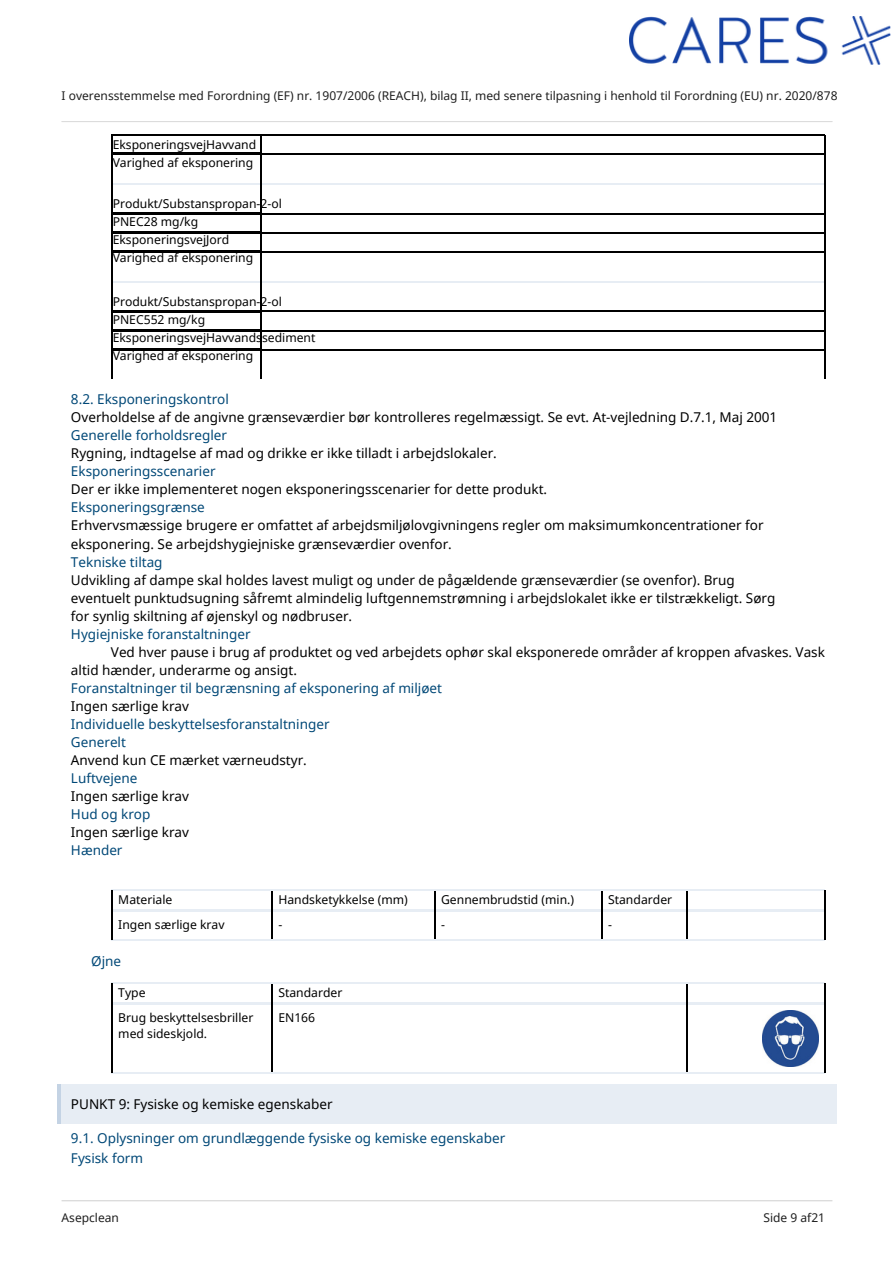
<style>
.page{position:relative;width:894px;height:1264px;background:#fff}
.page>*{position:absolute;margin:0;border:0;box-sizing:border-box;transform-origin:0 0}
.t1{font:13.5px/18px "Noto Sans";color:#000}
.t2{font:13.5px/20.2px "Noto Sans";color:#004877}
.t3{font:12.15px/18px "Noto Sans";color:#000}
.t4{font:12px "Noto Sans";color:#1e1e1e}
</style>
<div class="page">
<svg style="left:62px;top:121px;width:770px;height:1px"></svg>
<svg style="left:62px;top:1200px;width:770px;height:1px"></svg>
<hr style="left:112px;top:153px;width:149px;height:2px;background:#000">
<hr style="left:261px;top:153px;width:563px;height:1px;background:#000">
<hr style="left:112px;top:183px;width:712px;height:1px;background:#e7edf4">
<hr style="left:112px;top:212px;width:149px;height:3px;background:#000">
<hr style="left:261px;top:213px;width:563px;height:1px;background:#000">
<hr style="left:112px;top:231px;width:149px;height:3px;background:#000">
<hr style="left:261px;top:232px;width:563px;height:1px;background:#000">
<hr style="left:112px;top:251px;width:149px;height:2px;background:#000">
<hr style="left:261px;top:251px;width:563px;height:1px;background:#000">
<hr style="left:112px;top:281px;width:712px;height:1px;background:#e7edf4">
<hr style="left:112px;top:310px;width:149px;height:2px;background:#000">
<hr style="left:261px;top:311px;width:563px;height:1px;background:#000">
<hr style="left:112px;top:329px;width:149px;height:2px;background:#000">
<hr style="left:261px;top:330px;width:563px;height:1px;background:#000">
<hr style="left:112px;top:348px;width:149px;height:3px;background:#000">
<hr style="left:261px;top:349px;width:563px;height:1px;background:#000">
<hr style="left:260px;top:135px;width:1px;height:244px;background:#000">
<hr style="left:111px;top:135px;width:714px;height:1px;background:#000">
<hr style="left:111px;top:135px;width:2px;height:244px;background:#000">
<hr style="left:823px;top:135px;width:2px;height:244px;background:#000">
<hr style="left:111px;top:909px;width:714px;height:2px;background:#e7edf4">
<svg style="left:271px;top:890px;width:1px;height:20px"></svg>
<svg style="left:434px;top:890px;width:1px;height:20px"></svg>
<svg style="left:601px;top:890px;width:1px;height:20px"></svg>
<svg style="left:686px;top:890px;width:1px;height:20px"></svg>
<hr style="left:111px;top:889px;width:714px;height:1px;background:#e7edf4">
<svg style="left:112px;top:890px;width:1px;height:20px"></svg>
<hr style="left:823px;top:889px;width:2px;height:21px;background:#000">
<hr style="left:271px;top:910px;width:1px;height:30px;background:#000">
<hr style="left:434px;top:910px;width:1px;height:30px;background:#000">
<hr style="left:601px;top:910px;width:1px;height:30px;background:#000">
<hr style="left:686px;top:910px;width:1px;height:30px;background:#000">
<hr style="left:111px;top:939px;width:714px;height:1px;background:#e7edf4">
<hr style="left:112px;top:910px;width:1px;height:30px;background:#000">
<hr style="left:823px;top:910px;width:2px;height:30px;background:#000">
<hr style="left:111px;top:1002px;width:714px;height:2px;background:#e7edf4">
<svg style="left:271px;top:983px;width:1px;height:20px"></svg>
<svg style="left:686px;top:983px;width:1px;height:20px"></svg>
<hr style="left:111px;top:982px;width:714px;height:1px;background:#e7edf4">
<hr style="left:111px;top:982px;width:2px;height:21px;background:#000">
<hr style="left:823px;top:982px;width:2px;height:21px;background:#000">
<img style="left:762px;top:1010px;width:56px;height:56px">
<div style="left:57px;top:1084px;width:779px;height:39px;background:#e7edf4"></div>
<hr style="left:57px;top:1084px;width:4px;height:39px;background:#c4d3e4">
<hr style="left:271px;top:1003px;width:2px;height:69px;background:#000">
<hr style="left:686px;top:1003px;width:1px;height:69px;background:#000">
<hr style="left:111px;top:1072px;width:714px;height:1px;background:#e7edf4">
<hr style="left:112px;top:1003px;width:1px;height:69px;background:#000">
<hr style="left:823px;top:1003px;width:2px;height:69px;background:#000">
<img style="left:629px;top:17px;width:260px;height:48px">
<p class="t4" style="left:62px;top:87px;width:777px">I overensstemmelse med Forordning (EF) nr. 1907/2006 (REACH), bilag II, med senere tilpasning i henhold til Forordning (EU) nr. 2020/878</p>
<p class="t3" style="left:113px;top:135px;width:145px">EksponeringsvejHavvand<br>Varighed af eksponering</p>
<p class="t3" style="left:113px;top:195px;width:171px">Produkt/Substanspropan-2-ol<br>PNEC28 mg/kg<br>EksponeringsvejJord<br>Varighed af eksponering</p>
<p class="t3" style="left:113px;top:292px;width:204px">Produkt/Substanspropan-2-ol<br>PNEC552 mg/kg<br>EksponeringsvejHavvandssediment<br>Varighed af eksponering</p>
<p class="t2" style="left:71px;top:389px;width:159px">8.2. Eksponeringskontrol</p>
<p class="t1" style="left:71px;top:408px;width:707px">Overholdelse af de angivne grænseværdier bør kontrolleres regelmæssigt. Se evt. At-vejledning D.7.1, Maj 2001</p>
<p class="t2" style="left:71px;top:425px;width:157px">Generelle forholdsregler</p>
<p class="t1" style="left:71px;top:444px;width:427px">Rygning, indtagelse af mad og drikke er ikke tilladt i arbejdslokaler.</p>
<p class="t2" style="left:71px;top:461px;width:146px">Eksponeringsscenarier</p>
<p class="t1" style="left:71px;top:480px;width:477px">Der er ikke implementeret nogen eksponeringsscenarier for dette produkt.</p>
<p class="t2" style="left:71px;top:497px;width:135px">Eksponeringsgrænse</p>
<p class="t1" style="left:71px;top:516px;width:694px">Erhvervsmæssige brugere er omfattet af arbejdsmiljølovgivningens regler om maksimumkoncentrationer for eksponering. Se arbejdshygiejniske grænseværdier ovenfor.</p>
<p class="t2" style="left:71px;top:551px;width:93px">Tekniske tiltag</p>
<p class="t1" style="left:71px;top:570px;width:705px">Udvikling af dampe skal holdes lavest muligt og under de pågældende grænseværdier (se ovenfor). Brug eventuelt punktudsugning såfremt almindelig luftgennemstrømning i arbejdslokalet ikke er tilstrækkeligt. Sørg for synlig skiltning af øjenskyl og nødbruser.</p>
<p class="t2" style="left:71px;top:623px;width:181px">Hygiejniske foranstaltninger</p>
<p class="t1" style="left:71px;top:642px;width:755px;text-indent:40px">Ved hver pause i brug af produktet og ved arbejdets ophør skal eksponerede områder af kroppen afvaskes. Vask altid hænder, underarme og ansigt.</p>
<p class="t2" style="left:71px;top:677px;width:372px">Foranstaltninger til begrænsning af eksponering af miljøet</p>
<p class="t1" style="left:71px;top:696px;width:119px">Ingen særlige krav</p>
<p class="t2" style="left:71px;top:714px;width:260px;line-height:18px">Individuelle beskyttelsesforanstaltninger<br>Generelt</p>
<p class="t1" style="left:71px;top:750px;width:237px">Anvend kun CE mærket værneudstyr.</p>
<p class="t2" style="left:71px;top:767px;width:68px">Luftvejene</p>
<p class="t1" style="left:71px;top:786px;width:119px">Ingen særlige krav</p>
<p class="t2" style="left:71px;top:803px;width:81px">Hud og krop</p>
<p class="t1" style="left:71px;top:822px;width:119px">Ingen særlige krav</p>
<p class="t2" style="left:71px;top:839px;width:53px">Hænder</p>
<p class="t3" style="left:118px;top:887px;width:108px;line-height:24.8px">Materiale<br>Ingen særlige krav</p>
<p class="t3" style="left:278px;top:887px;width:131px;line-height:24.8px">Handsketykkelse (mm) -</p>
<p class="t3" style="left:441px;top:887px;width:134px;line-height:24.8px">Gennembrudstid (min.) -</p>
<p class="t3" style="left:608px;top:887px;width:66px;line-height:24.8px">Standarder -</p>
<p class="t2" style="left:91px;top:950px;width:31px">Øjne</p>
<p class="t3" style="left:118px;top:980px;width:136px;line-height:24.8px">Type<br>Brug beskyttelsesbriller</p>
<p class="t3" style="left:118px;top:1024px;width:90px">med sideskjold.</p>
<p class="t3" style="left:278px;top:980px;width:66px;line-height:24.8px">Standarder<br>EN166</p>
<p class="t1" style="left:71px;top:1094px;width:263px">PUNKT 9: Fysiske og kemiske egenskaber</p>
<p class="t2" style="left:71px;top:1127px;width:435px">9.1. Oplysninger om grundlæggende fysiske og kemiske egenskaber<br>Fysisk form</p>
<p class="t4" style="left:62px;top:1208px;width:59px">Asepclean</p>
<p class="t4" style="left:763px;top:1208px;width:63px">Side 9 af21</p>
</div>
